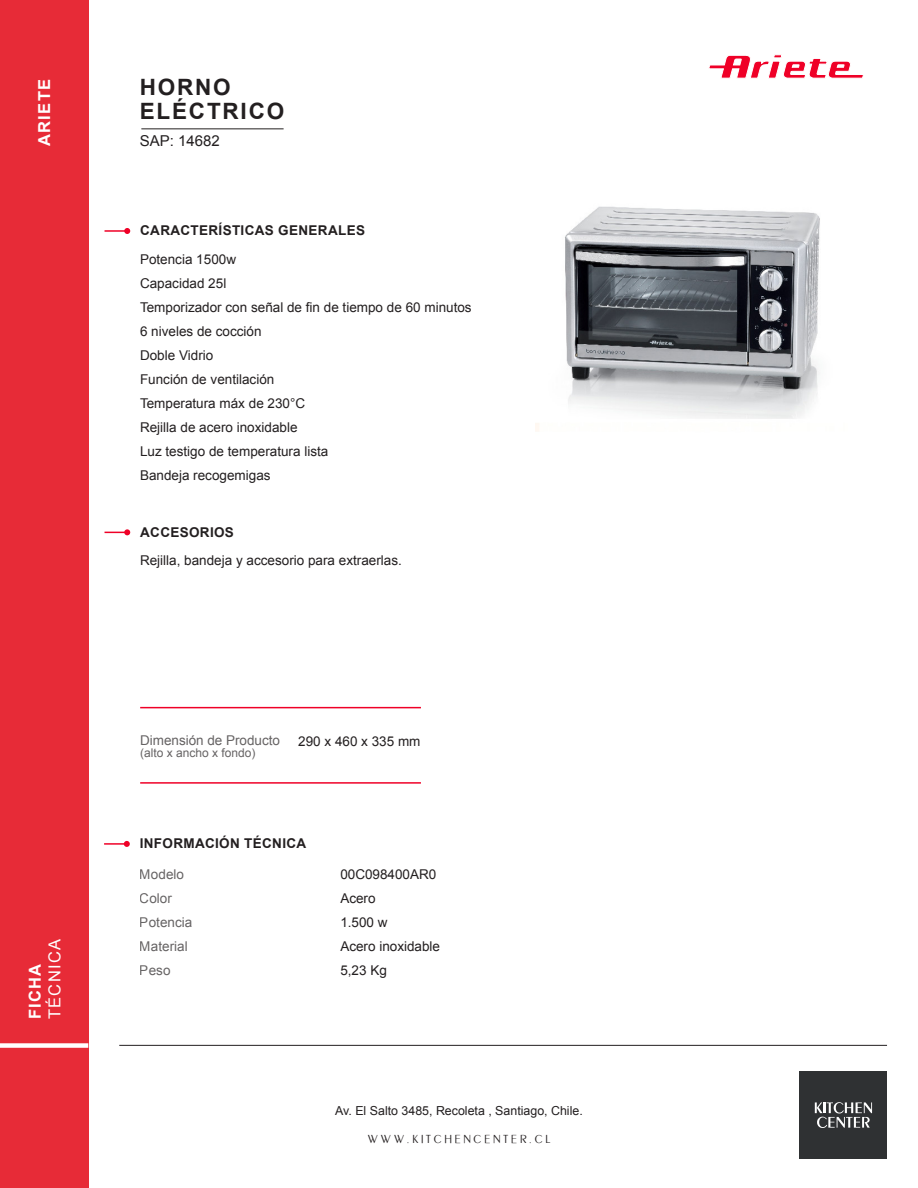
<style>
.page{position:relative;width:918px;height:1188px;background:#fff}
.page>*{position:absolute;margin:0;border:0;box-sizing:border-box;transform-origin:0 0}
.t1{font:700 22.5px/24px "Arial";letter-spacing:.08em;color:#231f20}
.t2{font:700 16.5px "Arial";letter-spacing:.08em;color:#fff}
.t3{font:16.5px "Arial";letter-spacing:.08em;color:#fff}
.t4{font:15px "Arial";color:#231f20}
.t5{font:13.5px/24px "Arial";color:#231f20}
.t6{font:700 13.5px "Arial";letter-spacing:.025em;color:#231f20}
.t7{font:12.45px "Arial";color:#231f20}
.t8{font:12.45px "Peignot";letter-spacing:.175em;color:#231f20}
.t9{font:12px "Arial";color:#231f20}
</style>
<div class="page">
<hr style="left:119px;top:1045px;width:768px;height:1px;background:#231f20">
<div style="left:0;top:0;width:88px;height:1188px;background:#e72b37"></div>
<div style="left:0;top:1043px;width:88px;height:5px;background:#fff"></div>
<div style="left:800px;top:1072px;width:87px;height:87px;background:#2f3133"></div>
<svg style="left:815px;top:1102px;width:57px;height:26px"></svg>
<hr style="left:141px;top:128px;width:143px;height:1px;background:#231f20">
<svg style="left:709px;top:55px;width:155px;height:23px"></svg>
<hr style="left:105px;top:230px;width:22px;height:2px;background:#ef0027">
<svg style="left:124px;top:228px;width:6px;height:6px"></svg>
<svg style="left:105px;top:529px;width:25px;height:6px"></svg>
<hr style="left:140px;top:707px;width:281px;height:1px;background:#ef0027">
<hr style="left:140px;top:782px;width:281px;height:2px;background:#ef0027">
<hr style="left:104px;top:843px;width:23px;height:2px;background:#ef0027">
<svg style="left:124px;top:841px;width:6px;height:6px"></svg>
<img style="left:535px;top:206px;width:285px;height:225px">
<p class="t2" style="left:33px;top:146px;width:69px;rotate:-90deg">ARIETE</p>
<p class="t3" style="left:44px;top:1019px;width:82px;rotate:-90deg">TÉCNICA</p>
<p class="t2" style="left:24px;top:1019px;width:57px;rotate:-90deg">FICHA</p>
<h1 class="t1" style="left:140px;top:76px;width:146px">HORNO<br>ELÉCTRICO</h1>
<p class="t4" style="left:140px;top:131px;width:82px">SAP: 14682</p>
<p class="t6" style="left:140px;top:222px;width:226px">CARACTERÍSTICAS GENERALES</p>
<p class="t5" style="left:140px;top:247px;width:98px">Potencia 1500w</p>
<p class="t5" style="left:140px;top:271px;width:88px">Capacidad 25l</p>
<p class="t5" style="left:140px;top:295px;width:333px">Temporizador con señal de fin de tiempo de 60 minutos</p>
<p class="t5" style="left:140px;top:319px;width:123px">6 niveles de cocción</p>
<p class="t5" style="left:140px;top:343px;width:75px">Doble Vidrio</p>
<p class="t5" style="left:140px;top:367px;width:136px">Función de ventilación</p>
<p class="t5" style="left:140px;top:391px;width:167px">Temperatura máx de 230°C</p>
<p class="t5" style="left:140px;top:415px;width:159px">Rejilla de acero inoxidable</p>
<p class="t5" style="left:140px;top:439px;width:190px">Luz testigo de temperatura lista</p>
<p class="t5" style="left:140px;top:463px;width:132px">Bandeja recogemigas</p>
<p class="t6" style="left:140px;top:523px;width:95px">ACCESORIOS</p>
<p class="t5" style="left:140px;top:549px;width:263px">Rejilla, bandeja y accesorio para extraerlas.</p>
<p class="t5" style="left:140px;top:728px;width:142px">Dimensión de Producto</p>
<p class="t5" style="left:298px;top:729px;width:124px">290 x 460 x 335 mm</p>
<p class="t9" style="left:140px;top:745px;width:117px">(alto x ancho x fondo)</p>
<p class="t6" style="left:140px;top:835px;width:168px">INFORMACIÓN TÉCNICA</p>
<p class="t5" style="left:140px;top:863px;width:54px">Modelo<br>Color<br>Potencia<br>Material<br>Peso</p>
<p class="t5" style="left:340px;top:863px;width:98px">00C098400AR0</p>
<p class="t5" style="left:340px;top:887px;width:37px">Acero</p>
<p class="t5" style="left:340px;top:911px;width:49px">1.500 w</p>
<p class="t5" style="left:340px;top:935px;width:101px">Acero inoxidable</p>
<p class="t5" style="left:340px;top:959px;width:48px">5,23 Kg</p>
<p class="t7" style="left:335px;top:1103px;width:249px">Av. El Salto 3485, Recoleta , Santiago, Chile.</p>
<p class="t8" style="left:367px;top:1133px;width:185px">WWW.KITCHENCENTER.CL</p>
</div>
